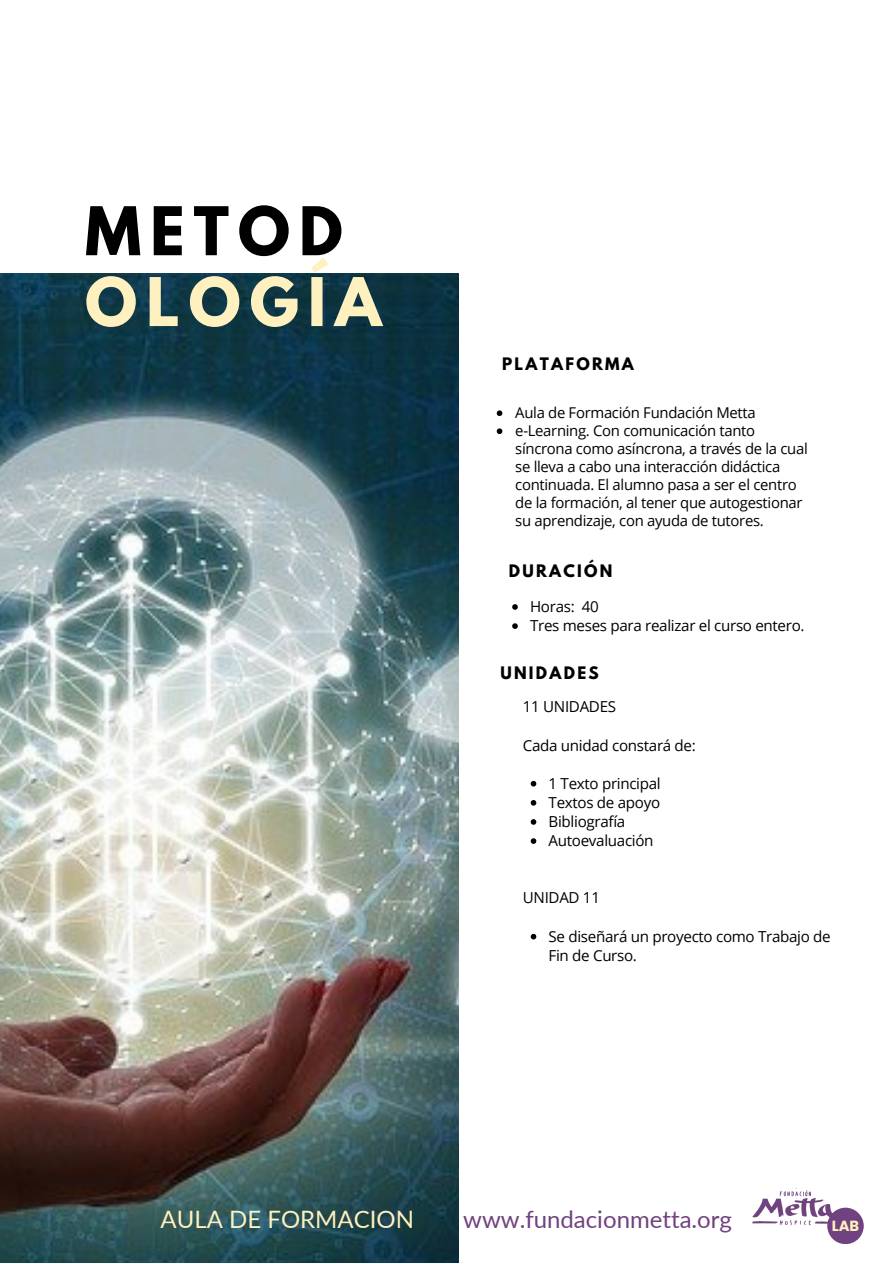
<style>
.page{position:relative;width:893px;height:1264px;background:#fff}
.page>*{position:absolute;margin:0;border:0;box-sizing:border-box;transform-origin:0 0}
.t1{font:700 59.4px/70.8px "League Spartan";letter-spacing:.15em;color:#fff0c0}
.t2{font:24px "Lato";color:#70427f}
.t3{font:24px "Lato";color:#fff0c0}
.t4{font:700 15.3px "League Spartan";letter-spacing:.15em;color:#000}
.t5{font:15.15px/19px "Open Sans";letter-spacing:-.02em;color:#000}
.t6{font:14.85px/18px "Open Sans";letter-spacing:-.02em;color:#000}
.t7{font:700 14.7px "Poppins";color:#fff0c0}
.s1{color:#000}
</style>
<div class="page">
<img style="left:0;top:274px;width:458px;height:988px">
<svg style="left:496px;top:410px;width:6px;height:6px"></svg>
<svg style="left:496px;top:428px;width:6px;height:6px"></svg>
<svg style="left:530px;top:781px;width:6px;height:5px"></svg>
<svg style="left:530px;top:800px;width:6px;height:5px"></svg>
<svg style="left:530px;top:819px;width:6px;height:5px"></svg>
<svg style="left:530px;top:838px;width:6px;height:5px"></svg>
<svg style="left:530px;top:933px;width:6px;height:6px"></svg>
<svg style="left:512px;top:604px;width:5px;height:5px"></svg>
<svg style="left:512px;top:623px;width:5px;height:6px"></svg>
<img style="left:752px;top:1188px;width:112px;height:56px">
<div style="left:827px;top:1207px;width:36px;height:37px;background:#70427f;border-radius:50%"></div>
<p class="t1" style="left:85px;top:203px;width:298px"><span class="s1">METOD<br></span>OLOGÍA</p>
<p class="t4" style="left:502px;top:356px;width:133px">PLATAFORMA</p>
<p class="t6" style="left:515px;top:403px;width:242px">Aula de Formación Fundación Metta</p>
<p class="t6" style="left:515px;top:421px;width:294px">e-Learning. Con comunicación tanto síncrona como asíncrona, a través de la cual se lleva a cabo una interacción didáctica continuada. El alumno pasa a ser el centro de la formación, al tener que autogestionar su aprendizaje, con ayuda de tutores.</p>
<p class="t4" style="left:508px;top:563px;width:105px">DURACIÓN</p>
<p class="t5" style="left:530px;top:596px;width:70px">Horas: 40</p>
<p class="t5" style="left:530px;top:615px;width:276px">Tres meses para realizar el curso entero.</p>
<p class="t4" style="left:500px;top:665px;width:100px">UNIDADES</p>
<p class="t5" style="left:523px;top:697px;width:95px">11 UNIDADES</p>
<p class="t5" style="left:523px;top:735px;width:174px">Cada unidad constará de:</p>
<p class="t5" style="left:548px;top:773px;width:114px">1 Texto principal</p>
<p class="t5" style="left:548px;top:792px;width:113px">Textos de apoyo</p>
<p class="t5" style="left:548px;top:811px;width:78px">Bibliografía</p>
<p class="t5" style="left:548px;top:830px;width:106px">Autoevaluación</p>
<p class="t5" style="left:523px;top:888px;width:79px">UNIDAD 11</p>
<p class="t5" style="left:548px;top:926px;width:284px">Se diseñará un proyecto como Trabajo de<br>Fin de Curso.</p>
<p class="t3" style="left:161px;top:1204px;width:255px">AULA DE FORMACION</p>
<p class="t2" style="left:463px;top:1204px;width:270px">www.fundacionmetta.org</p>
<p class="t7" style="left:831px;top:1214px;width:29px">LAB</p>
</div>
